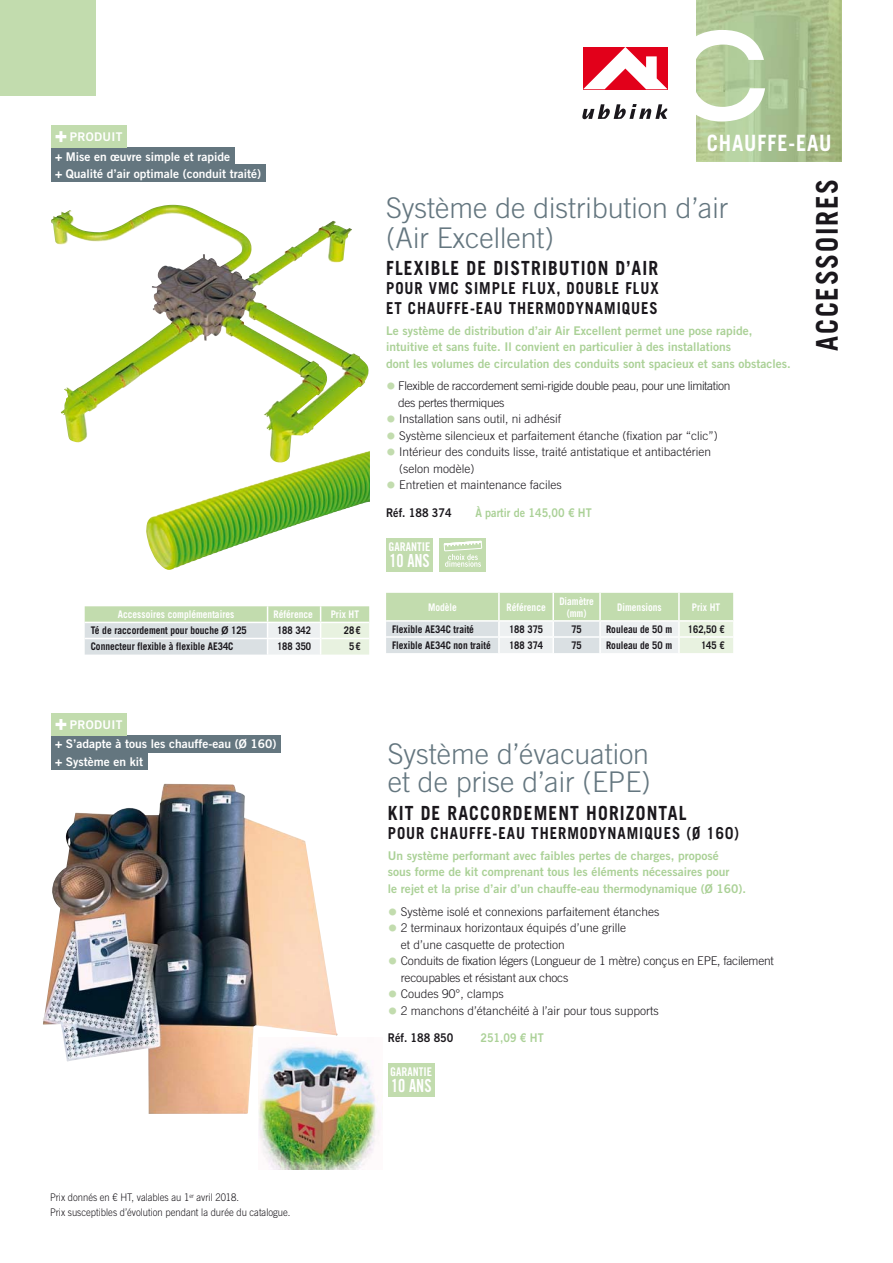
<style>
.page{position:relative;width:893px;height:1263px;background:#fff}
.page>*{position:absolute;margin:0;border:0;box-sizing:border-box;transform-origin:0 0}
.t1{font:700 30px "Trade Gothic LT Std";letter-spacing:.065em;color:#1a171c;scale:.9 1}
.t2{font:300 28.5px/28.5px "Trade Gothic LT Std";color:#64767f}
.t3{font:700 22.5px "Trade Gothic LT Std";letter-spacing:.045em;color:#fff;scale:.9 1}
.t4{font:700 19.5px "Trade Gothic LT Std";letter-spacing:.065em;color:#1a171c;scale:.9 1}
.t5{font:18px "Trade Gothic LT Std Bd Cn 20";color:#fff;scale:.9 1}
.t6{font:700 16.5px/19.5px "Trade Gothic LT Std";letter-spacing:.065em;color:#1a171c;scale:.9 1}
.t7{font:300 12px/16.5px "Trade Gothic LT Std";color:#1a171c}
.t8{font:12px/16.5px "Trade Gothic LT Std Bd 2";color:#abd197}
.t9{font:12px "Trade Gothic LT Std Bd 2";color:#fff}
.t10{font:300 12px/16.5px "Trade Gothic LT Std";letter-spacing:-.02em;color:#1a171c}
.t11{font:300 12px/16.5px "Trade Gothic LT Std";letter-spacing:-.03em;color:#1a171c}
.t12{font:12px "Trade Gothic LT Std Bd 2";color:#abd197;scale:.9 1}
.t13{font:12px "Trade Gothic LT Std Bd 2";color:#1a171c;scale:.9 1}
.t14{font:12px "Trade Gothic LT Std Bd Cn 20";color:#fff}
.t15{font:12px "Trade Gothic LT Std Bd 2";letter-spacing:.03em;color:#fff}
.t16{font:700 10.5px "Trade Gothic LT Std";color:#1a171c;scale:.9 1}
.t17{font:300 10.5px/15px "Trade Gothic LT Std";color:#1a171c;scale:.9 1}
.t18{font:700 10.5px/12px "Trade Gothic LT Std";color:#fff;text-align:center;scale:.9 1}
.s1{font-family:"Trade Gothic LT Std";font-weight:700}
.s2{font-family:"Trade Gothic LT Std Bd 2";font-weight:400}
.s3{font-size:19.5px;color:#c2dcae}
</style>
<div class="page">
<div style="left:51px;top:736px;width:230px;height:17px;background:#64767f"></div>
<div style="left:51px;top:713px;width:76px;height:23px;background:#c2dcae"></div>
<svg style="left:56px;top:719px;width:10px;height:11px"></svg>
<img style="left:51px;top:208px;width:318px;height:243px">
<svg style="left:85px;top:606px;width:284px;height:49px;background:#d9e4d6"></svg>
<svg style="left:386px;top:593px;width:347px;height:60px;background:#d6e4cf"></svg>
<svg style="left:583px;top:47px;width:84px;height:42px"></svg>
<svg style="left:582px;top:104px;width:85px;height:15px"></svg>
<svg style="left:696px;top:0;width:145px;height:162px;background:#b4c99b"></svg>
<img style="left:146px;top:451px;width:224px;height:119px">
<img style="left:43px;top:784px;width:294px;height:330px">
<div style="left:386px;top:538px;width:47px;height:34px;background:#c2dcae"></div>
<div style="left:388px;top:1063px;width:47px;height:34px;background:#c2dcae"></div>
<div style="left:51px;top:148px;width:184px;height:17px;background:#64767f"></div>
<div style="left:51px;top:126px;width:76px;height:22px;background:#c2dcae"></div>
<svg style="left:56px;top:131px;width:10px;height:11px"></svg>
<img style="left:258px;top:1038px;width:125px;height:131px">
<div style="left:0;top:0;width:96px;height:96px;background:#c2dcae"></div>
<div style="left:439px;top:538px;width:47px;height:34px;background:#c2dcae"></div>
<svg style="left:444px;top:540px;width:38px;height:27px"></svg>
<div style="left:51px;top:165px;width:214px;height:17px;background:#64767f"></div>
<div style="left:51px;top:753px;width:96px;height:17px;background:#64767f"></div>
<p class="t15" style="left:70px;top:132px;width:54px">PRODUIT</p>
<p class="t9" style="left:55px;top:152px;width:176px"><span class="s1">+</span> Mise en œuvre simple et rapide</p>
<p class="t9" style="left:55px;top:169px;width:207px"><span class="s1">+</span> Qualité d’air optimale (conduit traité)</p>
<p class="t18" style="left:118px;top:609px;width:131px">Accessoires complémentaires</p>
<p class="t18" style="left:274px;top:609px;width:45px">Référence</p>
<p class="t18" style="left:331px;top:609px;width:33px">Prix HT</p>
<p class="t16" style="left:91px;top:627px;width:175px">Té de raccordement pour bouche <span class="s2">Ø</span> 125</p>
<p class="t16" style="left:277px;top:627px;width:39px">188 342</p>
<p class="t16" style="left:344px;top:627px;width:20px">28 €</p>
<p class="t16" style="left:91px;top:643px;width:160px">Connecteur flexible à flexible AE34C</p>
<p class="t16" style="left:277px;top:643px;width:39px">188 350</p>
<p class="t16" style="left:349px;top:643px;width:14px">5 €</p>
<h3 class="t3" style="left:707px;top:134px;width:140px">CHAUFFE-EAU</h3>
<h1 class="t1" style="left:816px;top:351px;width:193px;rotate:-90deg">ACCESSOIRES</h1>
<h2 class="t2" style="left:386px;top:195px;width:343px;line-height:30px">Système de distribution d’air (Air Excellent)</h2>
<h3 class="t4" style="left:386px;top:261px;width:304px">FLEXIBLE DE DISTRIBUTION D’AIR</h3>
<h3 class="t6" style="left:386px;top:280px;width:304px">POUR VMC SIMPLE FLUX, DOUBLE FLUX<br>ET CHAUFFE-EAU THERMODYNAMIQUES</h3>
<p class="t8" style="left:386px;top:323px;width:406px">Le système de distribution d’air Air Excellent permet une pose rapide, intuitive et sans fuite. Il convient en particulier à des installations<br>dont les volumes de circulation des conduits sont spacieux et sans obstacles.</p>
<p class="t11" style="left:398px;top:379px;width:334px;text-indent:-12px"><span class="s3">•</span> Flexible de raccordement semi-rigide double peau, pour une limitation des pertes thermiques</p>
<p class="t7" style="left:386px;top:412px;width:177px"><span class="s3">•</span> Installation sans outil, ni adhésif</p>
<p class="t7" style="left:386px;top:429px;width:333px"><span class="s3">•</span> Système silencieux et parfaitement étanche (fixation par “clic”)</p>
<p class="t7" style="left:399px;top:445px;width:314px;text-indent:-13px"><span class="s3">•</span> Intérieur des conduits lisse, traité antistatique et antibactérien (selon modèle)</p>
<p class="t7" style="left:386px;top:478px;width:177px"><span class="s3">•</span> Entretien et maintenance faciles</p>
<p class="t13" style="left:386px;top:508px;width:74px">Réf. 188 374</p>
<p class="t12" style="left:475px;top:508px;width:131px">À partir de 145,00 € HT</p>
<p class="t14" style="left:389px;top:540px;width:43px">GARANTIE</p>
<h3 class="t5" style="left:389px;top:550px;width:46px">10 ANS</h3>
<p class="t18" style="left:428px;top:602px;width:34px">Modèle</p>
<p class="t18" style="left:506px;top:602px;width:45px">Référence</p>
<p class="t18" style="left:559px;top:596px;width:40px">Diamètre (mm)</p>
<p class="t18" style="left:617px;top:602px;width:51px">Dimensions</p>
<p class="t18" style="left:692px;top:602px;width:33px">Prix HT</p>
<p class="t16" style="left:392px;top:625px;width:93px">Flexible AE34C traité</p>
<p class="t16" style="left:509px;top:625px;width:39px">188 375</p>
<p class="t16" style="left:571px;top:625px;width:13px">75</p>
<p class="t16" style="left:606px;top:625px;width:75px">Rouleau de 50 m</p>
<p class="t16" style="left:688px;top:625px;width:42px">162,50 €</p>
<p class="t16" style="left:392px;top:641px;width:111px">Flexible AE34C non traité</p>
<p class="t16" style="left:509px;top:641px;width:39px">188 374</p>
<p class="t16" style="left:571px;top:641px;width:13px">75</p>
<p class="t16" style="left:606px;top:641px;width:75px">Rouleau de 50 m</p>
<p class="t16" style="left:701px;top:641px;width:28px">145 €</p>
<p class="t15" style="left:70px;top:720px;width:54px">PRODUIT</p>
<p class="t9" style="left:55px;top:740px;width:223px"><span class="s1">+</span> S’adapte à tous les chauffe-eau (Ø 160)</p>
<p class="t9" style="left:55px;top:757px;width:89px"><span class="s1">+</span> Système en kit</p>
<h2 class="t2" style="left:388px;top:742px;width:264px">Système d’évacuation et de prise d’air (EPE)</h2>
<h3 class="t4" style="left:388px;top:806px;width:333px">KIT DE RACCORDEMENT HORIZONTAL</h3>
<h3 class="t6" style="left:388px;top:825px;width:392px">POUR CHAUFFE-EAU THERMODYNAMIQUES (Ø 160)</h3>
<p class="t8" style="left:388px;top:848px;width:360px">Un système performant avec faibles pertes de charges, proposé<br>sous forme de kit comprenant tous les éléments nécessaires pour<br>le rejet et la prise d’air d’un chauffe-eau thermodynamique (Ø 160).</p>
<p class="t7" style="left:388px;top:904px;width:273px"><span class="s3">•</span> Système isolé et connexions parfaitement étanches</p>
<p class="t7" style="left:401px;top:921px;width:227px;text-indent:-13px"><span class="s3">•</span> 2 terminaux horizontaux équipés d’une grille et d’une casquette de protection</p>
<p class="t10" style="left:401px;top:954px;width:374px;text-indent:-13px"><span class="s3">•</span> Conduits de fixation légers (Longueur de 1 mètre) conçus en EPE, facilement recoupables et résistant aux chocs</p>
<p class="t7" style="left:388px;top:987px;width:117px"><span class="s3">•</span> Coudes 90°, clamps</p>
<p class="t7" style="left:388px;top:1003px;width:273px"><span class="s3">•</span> 2 manchons d’étanchéité à l’air pour tous supports</p>
<p class="t13" style="left:388px;top:1033px;width:74px">Réf. 188 850</p>
<p class="t12" style="left:480px;top:1033px;width:72px">251,09 € HT</p>
<p class="t14" style="left:390px;top:1065px;width:43px">GARANTIE</p>
<h3 class="t5" style="left:391px;top:1076px;width:46px">10 ANS</h3>
<p class="t17" style="left:50px;top:1191px;width:269px">Prix donnés en € HT, valables au 1<sup>er</sup> avril 2018.<br>Prix susceptibles d’évolution pendant la durée du catalogue.</p>
</div>
